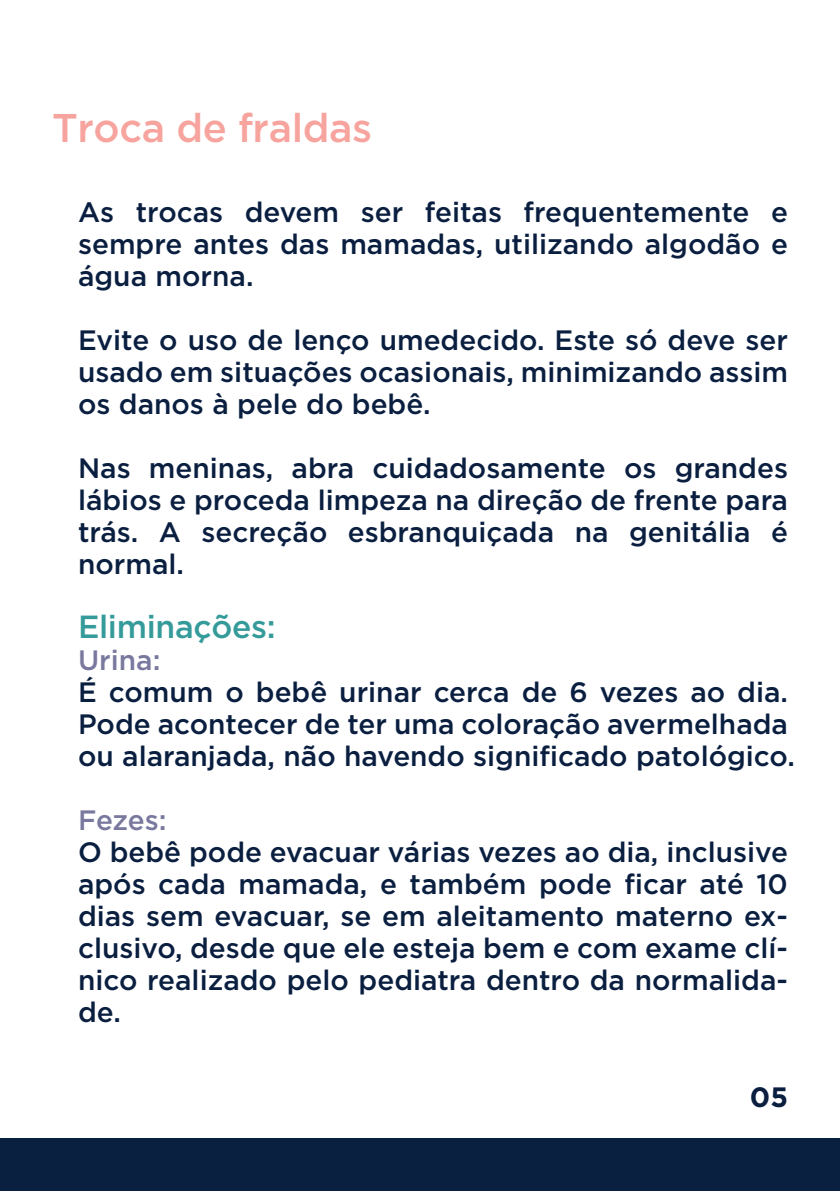
<style>
.page{position:relative;width:840px;height:1191px;background:#fff}
.page>*{position:absolute;margin:0;border:0;box-sizing:border-box;transform-origin:0 0}
.t1{font:500 40px "Gotham";letter-spacing:-.01em;color:#f7a49f}
.t2{font:500 32px "Gotham";letter-spacing:-.01em;color:#359b9a}
.t3{font:500 28px/32px "Gotham";color:#0a1f40;text-align:justify}
.t4{font:500 28px "Gotham";color:#79789e}
.t5{font:700 28px "Gotham Pro";color:#0a1f40}
</style>
<div class="page">
<div style="left:0;top:1138px;width:839px;height:53px;background:#0a2040"></div>
<h1 class="t1" style="left:52px;top:106px;width:321px">Troca de fraldas</h1>
<p class="t3" style="left:78px;top:196px;width:711px">As trocas devem ser feitas frequentemente e sempre antes das mamadas, utilizando algodão e água morna.</p>
<p class="t3" style="left:78px;top:324px;width:711px">Evite o uso de lenço umedecido. Este só deve ser usado em situações ocasionais, minimizando assim os danos à pele do bebê.</p>
<p class="t3" style="left:78px;top:452px;width:711px">Nas meninas, abra cuidadosamente os grandes lábios e proceda limpeza na direção de frente para trás. A secreção esbranquiçada na genitália é normal.</p>
<p class="t2" style="left:78px;top:609px;width:199px">Eliminações:</p>
<p class="t4" style="left:78px;top:644px;width:84px">Urina:</p>
<p class="t3" style="left:78px;top:676px;width:718px;text-align:left">É comum o bebê urinar cerca de 6 vezes ao dia.<br>Pode acontecer de ter uma coloração avermelhada ou alaranjada, não havendo significado patológico.</p>
<p class="t4" style="left:78px;top:804px;width:90px">Fezes:</p>
<p class="t3" style="left:78px;top:836px;width:711px">O bebê pode evacuar várias vezes ao dia, inclusive após cada mamada, e também pode ficar até 10 dias sem evacuar, se em aleitamento materno ex&shy;clusivo, desde que ele esteja bem e com exame clí&shy;nico realizado pelo pediatra dentro da normalida&shy;de.</p>
<p class="t5" style="left:749px;top:1085px;width:40px">05</p>
</div>
